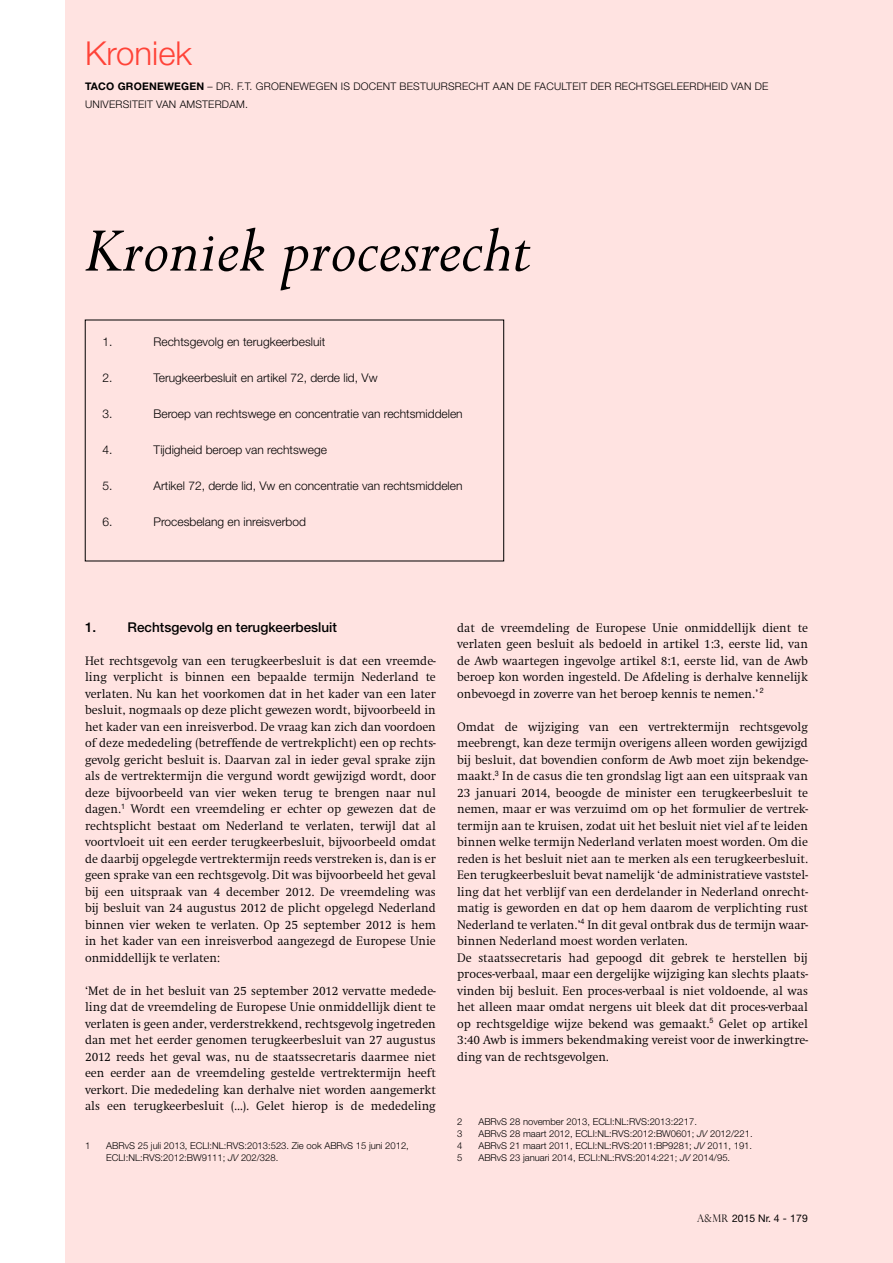
<style>
.page{position:relative;width:893px;height:1263px;background:#fff}
.page>*{position:absolute;margin:0;border:0;box-sizing:border-box;transform-origin:0 0}
.t1{font:italic 72px "Perpetua";color:#000}
.t2{font:300 33px "Helvetica Neue LT Std";color:#ff4338}
.t3{font:500 13.5px "Helvetica Neue LT Std";color:#000}
.t4{font:300 12.75px/16.5px "Swift EF";color:#000;text-align:justify}
.t5{font:300 12px "Helvetica Neue LT Std";color:#000}
.t6{font:300 10.5px/18px "Helvetica Neue LT Std";letter-spacing:.02em;color:#000}
.t7{font:10.5px "Helvetica Neue LT Std";color:#000}
.t8{font:300 9.45px/12px "Helvetica Neue LT Std";color:#000}
.s1{font-weight:700}
.s2{font-style:italic}
.s3{font-family:"Perpetua Titling";font-weight:300}
</style>
<div class="page">
<div style="left:65px;top:0;width:828px;height:1263px;background:#ffe3e1"></div>
<h2 class="t2" style="left:85px;top:33px;width:108px">Kroniek</h2>
<p class="t6" style="left:85px;top:77px;width:685px"><span class="s1">TACO GROENEWEGEN</span> – DR. F.T. GROENEWEGEN IS DOCENT BESTUURSRECHT AAN DE FACULTEIT DER RECHTSGELEERDHEID VAN DE<br>UNIVERSITEIT VAN AMSTERDAM.</p>
<h1 class="t1" style="left:85px;top:205px;width:448px">Kroniek procesrecht</h1>
<p class="t5" style="left:102px;top:334px;width:12px">1.</p>
<p class="t5" style="left:153px;top:334px;width:173px">Rechtsgevolg en terugkeerbesluit</p>
<p class="t5" style="left:102px;top:370px;width:12px">2.</p>
<p class="t5" style="left:153px;top:370px;width:226px">Terugkeerbesluit en artikel 72, derde lid, Vw</p>
<p class="t5" style="left:102px;top:406px;width:12px">3.</p>
<p class="t5" style="left:153px;top:406px;width:311px">Beroep van rechtswege en concentratie van rechtsmiddelen</p>
<p class="t5" style="left:102px;top:442px;width:12px">4.</p>
<p class="t5" style="left:153px;top:442px;width:175px">Tijdigheid beroep van rechtswege</p>
<p class="t5" style="left:102px;top:478px;width:12px">5.</p>
<p class="t5" style="left:153px;top:478px;width:310px">Artikel 72, derde lid, Vw en concentratie van rechtsmiddelen</p>
<p class="t5" style="left:102px;top:514px;width:12px">6.</p>
<p class="t5" style="left:153px;top:514px;width:154px">Procesbelang en inreisverbod</p>
<p class="t3" style="left:85px;top:619px;width:253px">1. Rechtsgevolg en terugkeerbesluit</p>
<p class="t4" style="left:85px;top:652px;width:352px">Het rechtsgevolg van een terugkeerbesluit is dat een vreemde&shy;ling verplicht is binnen een bepaalde termijn Nederland te verlaten. Nu kan het voorkomen dat in het kader van een later besluit, nogmaals op deze plicht gewezen wordt, bijvoorbeeld in het kader van een inreisverbod. De vraag kan zich dan voordoen of deze mededeling (betreffende de vertrekplicht) een op rechts&shy;gevolg gericht besluit is. Daarvan zal in ieder geval sprake zijn als de vertrektermijn die vergund wordt gewijzigd wordt, door deze bijvoorbeeld van vier weken terug te brengen naar nul dagen.<sup>1</sup> Wordt een vreemdeling er echter op gewezen dat de rechtsplicht bestaat om Nederland te verlaten, terwijl dat al voortvloeit uit een eerder terugkeerbesluit, bijvoorbeeld omdat de daarbij opgelegde vertrektermijn reeds verstreken is, dan is er geen sprake van een rechtsgevolg. Dit was bijvoorbeeld het geval bij een uitspraak van 4 december 2012. De vreemdeling was bij besluit van 24 augustus 2012 de plicht opgelegd Nederland binnen vier weken te verlaten. Op 25 september 2012 is hem in het kader van een inreisverbod aangezegd de Europese Unie onmiddellijk te verlaten:</p>
<p class="t4" style="left:85px;top:982px;width:352px">‘Met de in het besluit van 25 september 2012 vervatte medede&shy;ling dat de vreemdeling de Europese Unie onmiddellijk dient te verlaten is geen ander, verderstrekkend, rechtsgevolg ingetreden dan met het eerder genomen terugkeerbesluit van 27 augustus 2012 reeds het geval was, nu de staatssecretaris daarmee niet een eerder aan de vreemdeling gestelde vertrektermijn heeft verkort. Die mededeling kan derhalve niet worden aangemerkt als een terugkeerbesluit (…). Gelet hierop is de mededeling</p>
<p class="t8" style="left:85px;top:1139px;width:7px">1</p>
<p class="t8" style="left:106px;top:1139px;width:304px">ABRvS 25 juli 2013, ECLI:NL:RVS:2013:523. Zie ook ABRvS 15 juni 2012,<br>ECLI:NL:RVS:2012:BW9111; <span class="s2">JV</span> 202/328.</p>
<p class="t4" style="left:457px;top:619px;width:352px">dat de vreemdeling de Europese Unie onmiddellijk dient te verlaten geen besluit als bedoeld in artikel 1:3, eerste lid, van de Awb waartegen ingevolge artikel 8:1, eerste lid, van de Awb beroep kon worden ingesteld. De Afdeling is derhalve kennelijk onbevoegd in zoverre van het beroep kennis te nemen.’ <sup>2</sup></p>
<p class="t4" style="left:457px;top:718px;width:352px;text-align:left">Omdat de wijziging van een vertrektermijn rechtsgevolg meebrengt, kan deze termijn overigens alleen worden gewijzigd bij besluit, dat bovendien conform de Awb moet zijn bekendge&shy;maakt.<sup>3</sup> In de casus die ten grondslag ligt aan een uitspraak van 23 januari 2014, beoogde de minister een terugkeerbesluit te nemen, maar er was verzuimd om op het formulier de vertrek&shy;termijn aan te kruisen, zodat uit het besluit niet viel af te leiden binnen welke termijn Nederland verlaten moest worden. Om die reden is het besluit niet aan te merken als een terugkeerbesluit.<br>Een terugkeerbesluit bevat namelijk ‘de administratieve vaststel&shy;ling dat het verblijf van een derdelander in Nederland onrecht&shy;matig is geworden en dat op hem daarom de verplichting rust Nederland te verlaten.’<sup>4</sup> In dit geval ontbrak dus de termijn waar&shy;binnen Nederland moest worden verlaten.<br>De staatssecretaris had gepoogd dit gebrek te herstellen bij proces-verbaal, maar een dergelijke wijziging kan slechts plaats&shy;vinden bij besluit. Een proces-verbaal is niet voldoende, al was het alleen maar omdat nergens uit bleek dat dit proces-verbaal op rechtsgeldige wijze bekend was gemaakt.<sup>5</sup> Gelet op artikel 3:40 Awb is immers bekendmaking vereist voor de inwerkingtre&shy;ding van de rechtsgevolgen.</p>
<p class="t8" style="left:457px;top:1115px;width:7px">2</p>
<p class="t8" style="left:478px;top:1115px;width:220px">ABRvS 28 november 2013, ECLI:NL:RVS:2013:2217.</p>
<p class="t8" style="left:457px;top:1127px;width:7px">3</p>
<p class="t8" style="left:478px;top:1127px;width:276px">ABRvS 28 maart 2012, ECLI:NL:RVS:2012:BW0601; <span class="s2">JV</span> 2012/221.</p>
<p class="t8" style="left:457px;top:1139px;width:7px">4</p>
<p class="t8" style="left:478px;top:1139px;width:275px">ABRvS 21 maart 2011, ECLI:NL:RVS:2011:BP9281; <span class="s2">JV</span> 2011, 191.</p>
<p class="t8" style="left:457px;top:1151px;width:7px">5</p>
<p class="t8" style="left:478px;top:1151px;width:253px">ABRvS 23 januari 2014, ECLI:NL:RVS:2014:221; <span class="s2">JV</span> 2014/95.</p>
<p class="t7" style="left:697px;top:1212px;width:112px"><span class="s3">A&amp;MR</span> 2015 Nr. 4 - 179</p>
</div>
